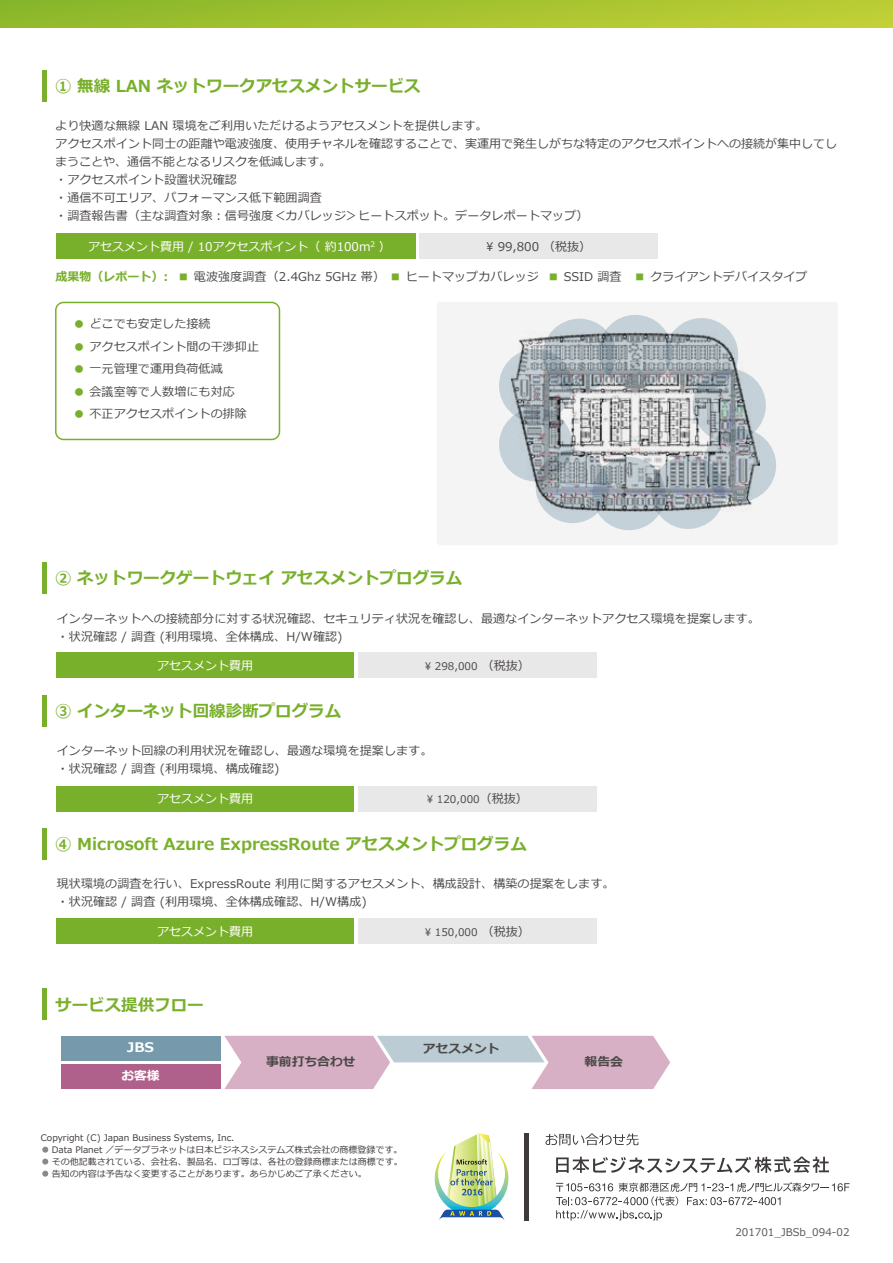
<style>
.page{position:relative;width:893px;height:1263px;background:#fff}
.page>*{position:absolute;margin:0;border:0;box-sizing:border-box;transform-origin:0 0}
.t1{font:700 16.5px "Meiryo";color:#79b02b}
.t2{font:700 13.2px "Meiryo";color:#fff;scale:1.07 1}
.t3{font:12px/18px "Meiryo";letter-spacing:.01em;color:#4c4948}
.t4{font:12px "Meiryo";color:#fff}
.t5{font:700 12px "Meiryo";color:#4c4948;scale:1.07 1}
.t6{font:700 12px "Meiryo";color:#fff;scale:1.07 1}
.t7{font:10.5px "Meiryo";color:#4c4948}
.t8{font:10.5px "Meiryo";color:#595757}
.t9{font:9px/12.1px "Meiryo";color:#3e3a39}
.t10{font:7.5px "Meiryo";color:#fff}
.s1{font-weight:700;color:#79b02b}
.s2{color:#79b02b}
.s3{font-size:12px}
</style>
<div class="page">
<img style="left:435px;top:1133px;width:73px;height:87px">
<svg style="left:42px;top:1171px;width:6px;height:6px"></svg>
<svg style="left:42px;top:1147px;width:6px;height:17px"></svg>
<svg style="left:556px;top:1182px;width:293px;height:38px"></svg>
<svg style="left:556px;top:1156px;width:273px;height:17px"></svg>
<svg style="left:545px;top:1133px;width:93px;height:12px"></svg>
<hr style="left:524px;top:1133px;width:4px;height:87px;background:#3e3a39">
<div style="left:61px;top:1036px;width:159px;height:24px;background:#7799ac"></div>
<div style="left:61px;top:1064px;width:159px;height:25px;background:#b0618b"></div>
<svg style="left:224px;top:1036px;width:446px;height:53px"></svg>
<hr style="left:43px;top:70px;width:4px;height:32px;background:#79b02b">
<hr style="left:43px;top:562px;width:4px;height:32px;background:#79b02b">
<div style="left:437px;top:302px;width:401px;height:243px;background:#f4f4f4;border-radius:3px"></div>
<img style="left:510px;top:331px;width:250px;height:181px">
<svg style="left:599px;top:315px;width:73px;height:73px;background:#a0a9ae"></svg>
<svg style="left:665px;top:318px;width:73px;height:73px;background:#a3acb2"></svg>
<svg style="left:543px;top:319px;width:73px;height:73px;background:#9ca6ab"></svg>
<svg style="left:499px;top:349px;width:73px;height:73px;background:#9ca5ab"></svg>
<svg style="left:499px;top:408px;width:73px;height:73px;background:#a3acb2"></svg>
<svg style="left:536px;top:450px;width:73px;height:73px;background:#9ba3aa"></svg>
<svg style="left:592px;top:457px;width:74px;height:73px;background:#a0aab1"></svg>
<svg style="left:651px;top:456px;width:74px;height:73px;background:#9da6ad"></svg>
<svg style="left:703px;top:429px;width:73px;height:73px;background:#9fa8af"></svg>
<svg style="left:693px;top:369px;width:73px;height:73px;background:#9ba6ac"></svg>
<svg style="left:55px;top:302px;width:225px;height:138px"></svg>
<hr style="left:43px;top:695px;width:4px;height:31px;background:#79b02b">
<hr style="left:43px;top:828px;width:4px;height:31px;background:#79b02b">
<hr style="left:43px;top:988px;width:4px;height:32px;background:#79b02b">
<div style="left:358px;top:652px;width:238px;height:26px;background:#e8e8e8"></div>
<div style="left:56px;top:652px;width:298px;height:26px;background:#79b02b"></div>
<div style="left:358px;top:786px;width:238px;height:25px;background:#e8e8e8"></div>
<div style="left:56px;top:786px;width:298px;height:25px;background:#79b02b"></div>
<div style="left:358px;top:919px;width:238px;height:25px;background:#e8e8e8"></div>
<div style="left:56px;top:919px;width:298px;height:25px;background:#79b02b"></div>
<div style="left:0;top:0;width:893px;height:28px;background:linear-gradient(to right,#8cb72a,#c0cf36)"></div>
<div style="left:420px;top:233px;width:238px;height:26px;background:#e8e8e8"></div>
<div style="left:56px;top:233px;width:359px;height:26px;background:#79b02b"></div>
<h1 class="t1" style="left:55px;top:75px;width:367px">① 無線 LAN ネットワークアセスメントサービス</h1>
<p class="t3" style="left:55px;top:117px;width:783px">より快適な無線 LAN 環境をご利用いただけるようアセスメントを提供します。<br>アクセスポイント同士の距離や電波強度、使用チャネルを確認することで、実運用で発生しがちな特定のアクセスポイントへの接続が集中してしまうことや、通信不能となるリスクを低減します。<br>・アクセスポイント設置状況確認<br>・通信不可エリア、パフォーマンス低下範囲調査<br>・調査報告書（主な調査対象︓信号強度＜カバレッジ＞ヒートスポット。データレポートマップ）</p>
<p class="t4" style="left:88px;top:238px;width:304px">アセスメント費用 / 10アクセスポイント（ 約100m ）</p>
<p class="t10" style="left:371px;top:239px;width:6px">2</p>
<p class="t3" style="left:486px;top:238px;width:107px">\ 99,800 （税抜）</p>
<p class="t3" style="left:55px;top:268px;width:754px"><span class="s1">成果物（レポート）:　</span><span class="s2">■</span> 電波強度調査（2.4Ghz 5GHz 帯） <span class="s2">■</span> ヒートマップカバレッジ <span class="s2">■</span> SSID 調査　<span class="s2">■</span> クライアントデバイスタイプ</p>
<p class="t3" style="left:73px;top:315px;width:151px"><span class="s2">●</span> どこでも安定した接続　</p>
<p class="t3" style="left:73px;top:338px;width:187px"><span class="s2">●</span> アクセスポイント間の干渉抑止</p>
<p class="t3" style="left:73px;top:360px;width:163px"><span class="s2">●</span> 一元管理で運用負荷低減　</p>
<p class="t3" style="left:73px;top:383px;width:163px"><span class="s2">●</span> 会議室等で人数増にも対応</p>
<p class="t3" style="left:73px;top:405px;width:175px"><span class="s2">●</span> 不正アクセスポイントの排除</p>
<h1 class="t1" style="left:55px;top:567px;width:408px">② ネットワークゲートウェイ アセスメントプログラム</h1>
<p class="t3" style="left:57px;top:610px;width:704px">インターネットへの接続部分に対する状況確認、セキュリティ状況を確認し、最適なインターネットアクセス環境を提案します。・状況確認 / 調査 (利用環境、全体構成、H/W確認)</p>
<p class="t4" style="left:157px;top:657px;width:97px">アセスメント費用</p>
<p class="t7" style="left:425px;top:659px;width:106px">\ 298,000 <span class="s3">（税抜）</span></p>
<h1 class="t1" style="left:55px;top:699px;width:287px">③ インターネット回線診断プログラム</h1>
<p class="t3" style="left:57px;top:743px;width:377px">インターネット回線の利用状況を確認し、最適な環境を提案します。・状況確認 / 調査 (利用環境、構成確認)</p>
<p class="t4" style="left:157px;top:791px;width:97px">アセスメント費用</p>
<p class="t7" style="left:427px;top:792px;width:102px">\ 120,000<span class="s3">（税抜）</span></p>
<h1 class="t1" style="left:55px;top:832px;width:473px">④ Microsoft Azure ExpressRoute アセスメントプログラム</h1>
<p class="t3" style="left:57px;top:876px;width:559px">現状環境の調査を行い、ExpressRoute 利用に関するアセスメント、構成設計、構築の提案をします。・状況確認 / 調査 (利用環境、全体構成確認、H/W構成)</p>
<p class="t4" style="left:157px;top:923px;width:97px">アセスメント費用</p>
<p class="t7" style="left:425px;top:925px;width:106px">\ 150,000 <span class="s3">（税抜）</span></p>
<h1 class="t1" style="left:55px;top:993px;width:150px">サービス提供フロー</h1>
<p class="t2" style="left:127px;top:1038px;width:26px">JBS</p>
<p class="t6" style="left:122px;top:1067px;width:37px">お客様</p>
<p class="t5" style="left:266px;top:1053px;width:85px">事前打ち合わせ</p>
<p class="t9" style="left:52px;top:1132px;width:352px;text-indent:-11px">Copyright (C) Japan Business Systems, Inc.<br>Data Planet ／データプラネットは日本ビジネスシステムズ株式会社の商標登録です。その他記載されている、会社名、製品名、ロゴ等は、各社の登録商標または商標です。告知の内容は予告なく変更することがあります。あらかじめご了承ください。</p>
<p class="t5" style="left:423px;top:1040px;width:73px">アセスメント</p>
<p class="t5" style="left:585px;top:1053px;width:37px">報告会</p>
<p class="t8" style="left:735px;top:1225px;width:116px">201701_JBSb_094-02</p>
</div>
